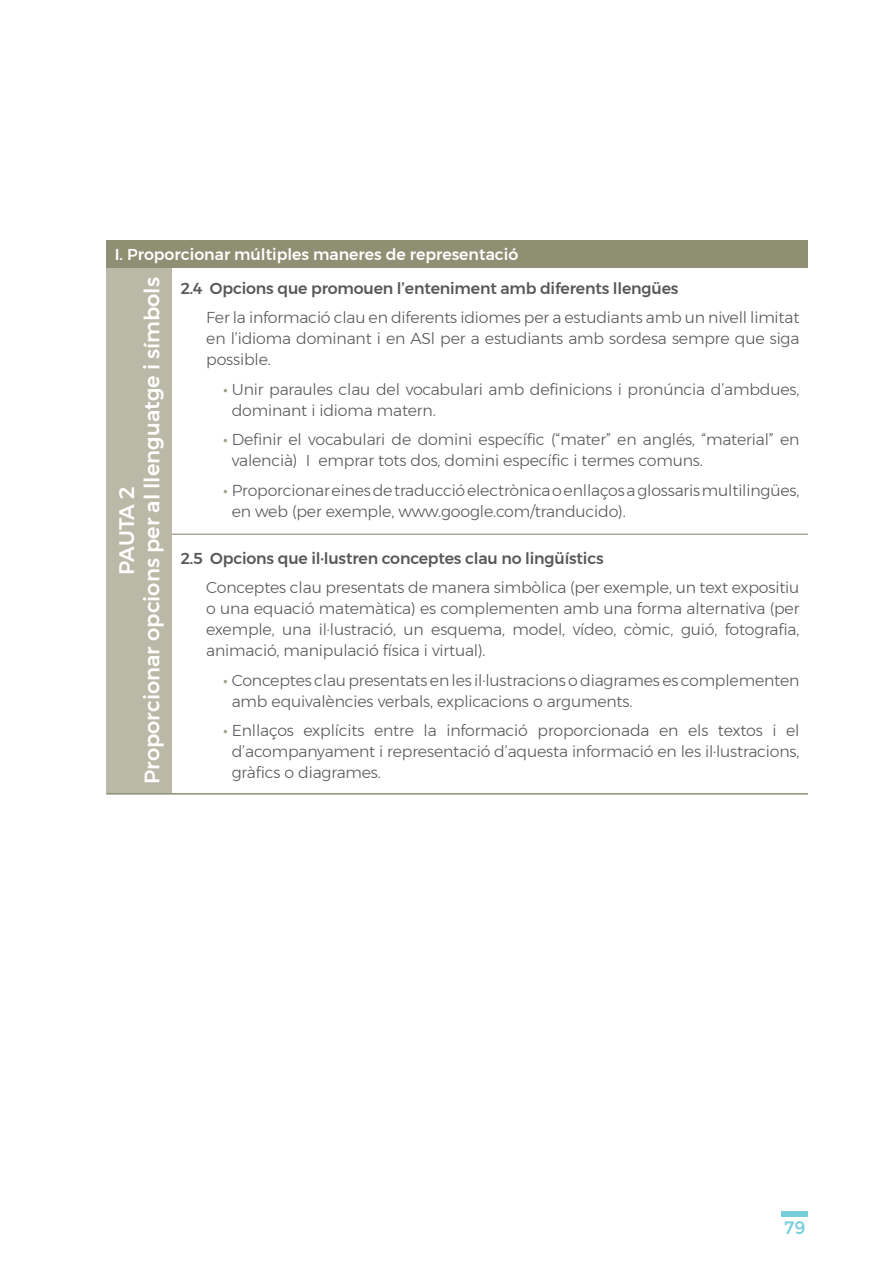
<style>
.page{position:relative;width:893px;height:1263px;background:#fff}
.page>*{position:absolute;margin:0;border:0;box-sizing:border-box;transform-origin:0 0}
.t1{font:500 21px/25.2px "Montserrat";color:#fff;text-align:center}
.t2{font:18px "Montserrat";color:#76cedc}
.t3{font:300 15.75px/21px "Montserrat";letter-spacing:-.01em;color:#57585a}
.t4{font:500 15.75px "Montserrat";letter-spacing:-.01em;color:#57585a}
.t5{font:500 15.75px "Montserrat";color:#fff}
.s1{font-weight:500;color:#a1a189}
</style>
<div class="page">
<div style="left:782px;top:1212px;width:26px;height:5px;background:#76cedc"></div>
<div style="left:106px;top:240px;width:702px;height:28px;background:#8e8f73"></div>
<hr style="left:170px;top:534px;width:638px;height:1px;background:#8e8f73">
<div style="left:106px;top:268px;width:66px;height:525px;background:#bab8a7"></div>
<hr style="left:106px;top:793px;width:702px;height:1px;background:#8e8f73">
<p class="t5" style="left:115px;top:242px;width:405px">I. Proporcionar múltiples maneres de representació</p>
<h1 class="t1" style="left:114px;top:784px;width:508px;rotate:-90deg">PAUTA 2<br>Proporcionar opcions per al llenguatge i símbols</h1>
<p class="t4" style="left:181px;top:276px;width:499px">2.4 Opcions que promouen l’enteniment amb diferents llengües</p>
<p class="t3" style="left:206px;top:307px;width:595px;text-align:justify">Fer la informació clau en diferents idiomes per a estudiants amb un nivell limitat en l’idioma dominant i en ASl per a estudiants amb sordesa sempre que siga possible.</p>
<p class="t3" style="left:232px;top:378px;width:569px;text-indent:-9px"><span class="s1">•</span> Unir paraules clau del vocabulari amb definicions i pronúncia d’ambdues, dominant i idioma matern.</p>
<p class="t3" style="left:232px;top:429px;width:569px;text-indent:-9px"><span class="s1">•</span> Definir el vocabulari de domini específic (“mater” en anglés, “material” en valencià) I emprar tots dos, domini específic i termes comuns.</p>
<p class="t3" style="left:232px;top:479px;width:569px;text-indent:-9px"><span class="s1">•</span> Proporcionar eines de traducció electrònica o enllaços a glossaris multilingües, en web (per exemple, www.google.com/tranducido).</p>
<p class="t4" style="left:181px;top:546px;width:424px">2.5 Opcions que il·lustren conceptes clau no lingüístics</p>
<p class="t3" style="left:206px;top:577px;width:595px;text-align:justify">Conceptes clau presentats de manera simbòlica (per exemple, un text expositiu o una equació matemàtica) es complementen amb una forma alternativa (per exemple, una il·lustració, un esquema, model, vídeo, còmic, guió, fotografia, animació, manipulació física i virtual).</p>
<p class="t3" style="left:232px;top:669px;width:569px;text-indent:-9px"><span class="s1">•</span> Conceptes clau presentats en les il·lustracions o diagrames es complementen amb equivalències verbals, explicacions o arguments.</p>
<p class="t3" style="left:232px;top:720px;width:569px;text-align:justify;text-indent:-9px"><span class="s1">•</span> Enllaços explícits entre la informació proporcionada en els textos i el d’acompanyament i representació d’aquesta informació en les il·lustracions, gràfics o diagrames.</p>
<p class="t2" style="left:784px;top:1217px;width:23px">79</p>
</div>
